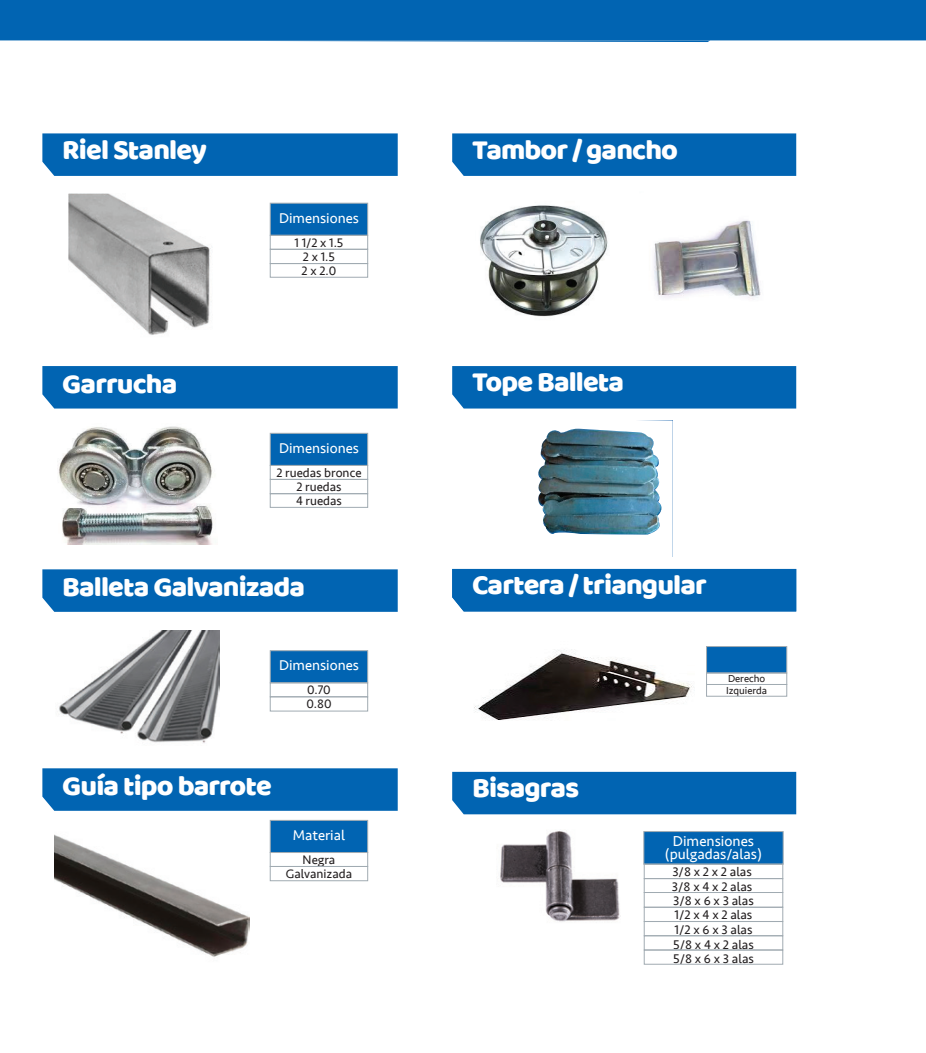
<style>
.page{position:relative;width:926px;height:1053px;background:#fff}
.page>*{position:absolute;margin:0;border:0;box-sizing:border-box;transform-origin:0 0}
.t1{font:28.75px "Baloo";letter-spacing:-.03em;color:#fff}
.t2{font:14.75px/12.9px "Seravek";color:#fff;text-align:center}
.t3{font:14.5px "Seravek";color:#fff}
.t4{font:12.88px/14.5px "Seravek";color:#231f20}
.t5{font:12.75px/14.2px "Seravek";color:#231f20;text-align:center}
.t6{font:10.5px/11.8px "Seravek";color:#231f20}
</style>
<div class="page">
<div style="left:42px;top:133px;width:356px;height:43px;background:#0164b2"></div>
<div style="left:452px;top:133px;width:344px;height:43px;background:#0164b2"></div>
<div style="left:42px;top:366px;width:356px;height:42px;background:#0164b2"></div>
<div style="left:452px;top:366px;width:344px;height:42px;background:#0164b2"></div>
<svg style="left:0;top:0;width:28px;height:40px"></svg>
<div style="left:270px;top:203px;width:98px;height:33px;background:#0164b2;border:1px solid #a1abb2"></div>
<div style="left:270px;top:235px;width:98px;height:15px;border:1px solid #a1abb2"></div>
<div style="left:270px;top:249px;width:98px;height:15px;border:1px solid #a1abb2"></div>
<div style="left:270px;top:263px;width:98px;height:15px;border:1px solid #a1abb2"></div>
<div style="left:42px;top:768px;width:356px;height:42px;background:#0164b2"></div>
<div style="left:270px;top:433px;width:98px;height:33px;background:#0164b2;border:1px solid #a1abb2"></div>
<div style="left:270px;top:465px;width:98px;height:15px;border:1px solid #a1abb2"></div>
<div style="left:270px;top:479px;width:98px;height:15px;border:1px solid #a1abb2"></div>
<div style="left:270px;top:493px;width:98px;height:15px;border:1px solid #a1abb2"></div>
<div style="left:42px;top:569px;width:356px;height:42px;background:#0164b2"></div>
<div style="left:270px;top:650px;width:98px;height:33px;background:#0164b2;border:1px solid #a1abb2"></div>
<div style="left:270px;top:682px;width:98px;height:15px;border:1px solid #a1abb2"></div>
<div style="left:270px;top:696px;width:98px;height:15px;border:1px solid #a1abb2"></div>
<div style="left:706px;top:646px;width:81px;height:27px;background:#0164b2;border:1px solid #a1abb2"></div>
<div style="left:706px;top:672px;width:81px;height:13px;border:1px solid #a1abb2"></div>
<div style="left:706px;top:684px;width:81px;height:12px;border:1px solid #a1abb2"></div>
<div style="left:452px;top:569px;width:344px;height:42px;background:#0164b2"></div>
<div style="left:452px;top:771px;width:344px;height:43px;background:#0164b2"></div>
<div style="left:643px;top:831px;width:141px;height:33px;background:#0164b2;border:1px solid #a1abb2"></div>
<div style="left:644px;top:863px;width:139px;height:16px;border:1px solid #a1abb2"></div>
<div style="left:644px;top:878px;width:139px;height:14px;border:1px solid #a1abb2"></div>
<div style="left:644px;top:891px;width:139px;height:16px;border:1px solid #a1abb2"></div>
<div style="left:644px;top:906px;width:139px;height:15px;border:1px solid #a1abb2"></div>
<div style="left:644px;top:920px;width:139px;height:16px;border:1px solid #a1abb2"></div>
<div style="left:644px;top:935px;width:139px;height:15px;border:1px solid #a1abb2"></div>
<div style="left:644px;top:949px;width:139px;height:15px;border:1px solid #a1abb2"></div>
<img style="left:500px;top:831px;width:121px;height:91px">
<img style="left:69px;top:193px;width:142px;height:142px">
<img style="left:58px;top:426px;width:155px;height:119px">
<img style="left:59px;top:630px;width:160px;height:113px">
<img style="left:480px;top:205px;width:128px;height:112px">
<img style="left:654px;top:220px;width:107px;height:79px">
<img style="left:474px;top:649px;width:221px;height:71px">
<img style="left:54px;top:834px;width:196px;height:123px">
<img style="left:538px;top:420px;width:135px;height:137px">
<div style="left:270px;top:819px;width:98px;height:33px;background:#0164b2;border:1px solid #a1abb2"></div>
<div style="left:270px;top:851px;width:98px;height:15px;border:1px solid #a1abb2"></div>
<div style="left:270px;top:865px;width:98px;height:16px;border:1px solid #a1abb2"></div>
<div style="left:28px;top:0;width:898px;height:42px;background:#0164b2"></div>
<p class="t1" style="left:62px;top:132px;width:146px">Riel Stanley</p>
<p class="t1" style="left:472px;top:132px;width:208px">Tambor / gancho</p>
<p class="t3" style="left:279px;top:206px;width:81px">Dimensiones</p>
<p class="t5" style="left:294px;top:235px;width:50px">1 1/2 x 1.5</p>
<p class="t5" style="left:303px;top:249px;width:33px">2 x 1.5</p>
<p class="t5" style="left:302px;top:264px;width:36px">2 x 2.0</p>
<p class="t1" style="left:62px;top:366px;width:117px">Garrucha</p>
<p class="t1" style="left:472px;top:364px;width:154px">Tope Balleta</p>
<p class="t3" style="left:279px;top:436px;width:81px">Dimensiones</p>
<p class="t5" style="left:276px;top:465px;width:87px">2 ruedas bronce<br>2 ruedas</p>
<p class="t5" style="left:296px;top:493px;width:47px">4 ruedas</p>
<p class="t1" style="left:62px;top:569px;width:244px">Balleta Galvanizada</p>
<p class="t3" style="left:279px;top:654px;width:81px">Dimensiones</p>
<p class="t5" style="left:306px;top:682px;width:27px;text-align:left">0.70<br>0.80</p>
<p class="t1" style="left:62px;top:768px;width:211px">Guía tipo barrote</p>
<p class="t3" style="left:293px;top:823px;width:54px">Material</p>
<p class="t5" style="left:286px;top:852px;width:68px">Negra<br>Galvanizada</p>
<p class="t1" style="left:472px;top:567px;width:236px">Cartera / triangular</p>
<p class="t1" style="left:472px;top:567px;width:109px">Bisag s</p>
<p class="t6" style="left:726px;top:672px;width:43px">Derecho<br>Izquierda</p>
<p class="t1" style="left:472px;top:770px;width:109px">Bisagras</p>
<p class="t2" style="left:665px;top:834px;width:99px">Dimensiones (pulgadas/alas)</p>
<p class="t4" style="left:672px;top:864px;width:81px">3/8 x 2 x 2 alas</p>
<p class="t4" style="left:673px;top:893px;width:82px">3/8 x 6 x 3 alas</p>
<p class="t4" style="left:673px;top:937px;width:82px;line-height:14px">5/8 x 4 x 2 alas<br>5/8 x 6 x 3 alas</p>
<p class="t4" style="left:672px;top:878px;width:82px">3/8 x 4 x 2 alas</p>
<p class="t4" style="left:674px;top:907px;width:79px">1/2 x 4 x 2 alas<br>1/2 x 6 x 3 alas</p>
</div>
